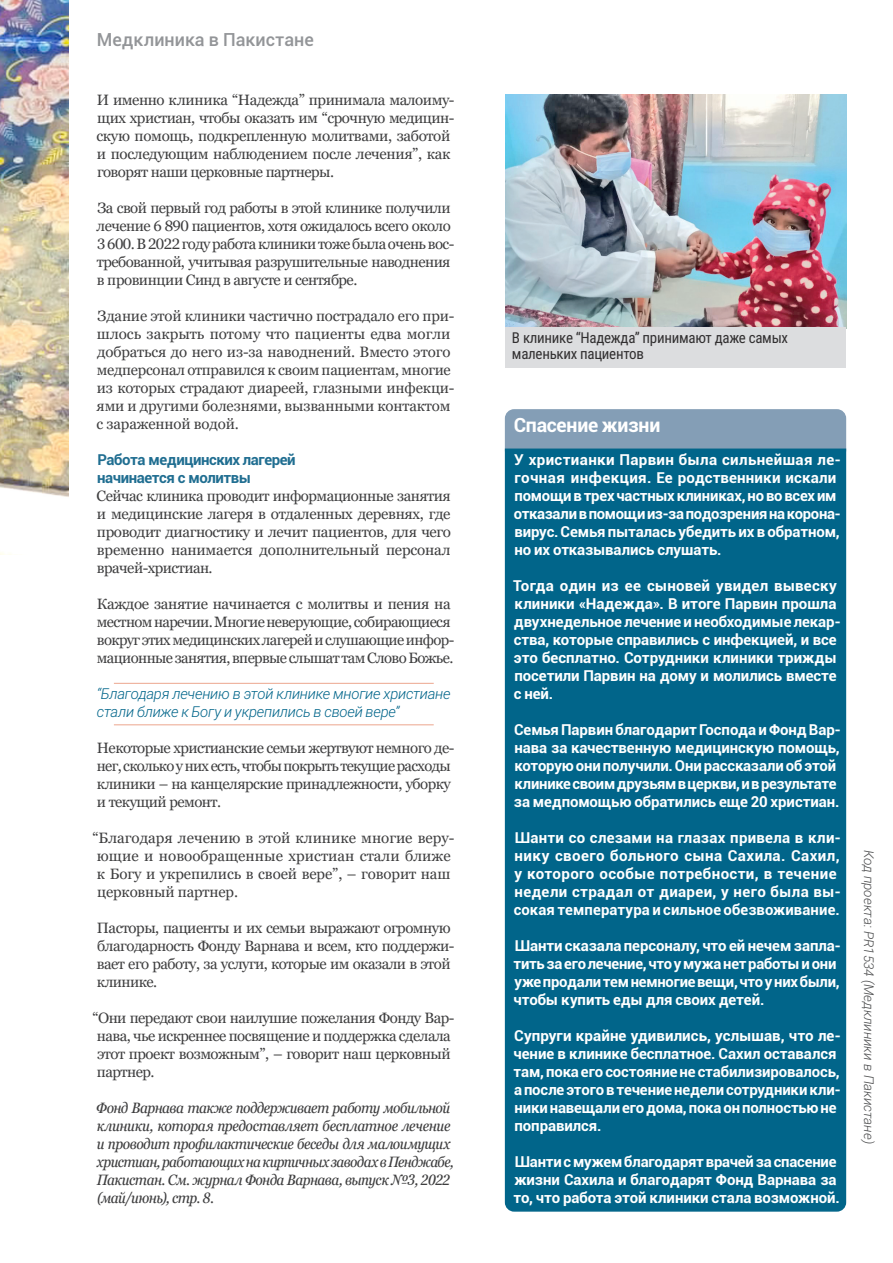
<style>
.page{position:relative;width:893px;height:1263px;background:#fff}
.page>*{position:absolute;margin:0;border:0;box-sizing:border-box;transform-origin:0 0}
.Text_Box_Box_Headdin{font:700 19.5px "Roboto";letter-spacing:-.015em;color:#fff}
.Folio{font:500 18px "Roboto";color:#939598}
.Body__Left{font:15px/18px "Georgia Pro";letter-spacing:-.03em;color:#3e3e3f}
.Text_Box_Box{font:700 15px/18px "Roboto";letter-spacing:-.005em;color:#fff}
.Body__Left-2{font:15px/18px "Georgia Pro";letter-spacing:-.01em;color:#3e3e3f}
.Body__Left-3{font:italic condensed 15px/18px "Georgia Pro";letter-spacing:-.035em;color:#3e3e3f}
.Text_Box_Box-2{font:700 15px/18px "Roboto";letter-spacing:.02em;color:#fff}
.Body__Left-4{font:15px/18px "Georgia Pro";color:#3e3e3f}
.Pull-Quote{font:italic 300 15px/18px "Roboto";letter-spacing:-.015em;color:#01658a}
.Caption_Box{font:15px/16.5px "Roboto Condensed";letter-spacing:-.02em;color:#312f30}
.Paragraph_Heading{font:700 15px/18px "Roboto";letter-spacing:-.03em;color:#206e91}
.Projects_Reference{font:italic 300 13.5px "Roboto";color:#4b4c4d}
</style>
<div class="page">
<img style="left:0;top:0;width:68px;height:555px">
<hr style="left:114px;top:724px;width:320px;height:1px;background:#eca68e">
<hr style="left:114px;top:683px;width:320px;height:1px;background:#eca68e">
<div style="left:504px;top:409px;width:343px;height:39px;background:#849eb6"></div>
<div style="left:504px;top:448px;width:343px;height:764px;background:#01658a"></div>
<img style="left:506px;top:94px;width:340px;height:233px">
<div style="left:506px;top:327px;width:340px;height:40px;background:#dcdddf"></div>
<p class="Folio" style="left:97px;top:27px;width:218px">Медклиника в Пакистане</p>
<p class="Body__Left" style="left:96px;top:91px;width:360px">И именно клиника “Надежда” принимала малоиму&shy;щих христиан, чтобы оказать им “срочную медицин&shy;скую помощь, подкрепленную молитвами, заботой и последующим наблюдением после лечения”, как говорят наши церковные партнеры.</p>
<p class="Body__Left" style="left:97px;top:199px;width:359px">За свой первый год работы в этой клинике получили лечение 6 890 пациентов, хотя ожидалось всего около 3600. В 2022 году работа клиники тоже была очень вос&shy;требованной, учитывая разрушительные наводнения в провинции Синд в августе и сентябре.</p>
<p class="Body__Left-2" style="left:96px;top:307px;width:360px">Здание этой клиники частично пострадало его при&shy;шлось закрыть потому что пациенты едва могли добраться до него из-за наводнений. Вместо этого медперсонал отправился к своим пациентам, многие из которых страдают диареей, глазными инфекци&shy;ями и другими болезнями, вызванными контактом с зараженной водой.</p>
<p class="Paragraph_Heading" style="left:97px;top:450px;width:200px">Работа медицинских лагерей начинается с молитвы</p>
<p class="Body__Left" style="left:97px;top:487px;width:356px;text-align:justify">Сейчас клиника проводит информационные занятия и медицинские лагеря в отдаленных деревнях, где проводит диагностику и лечит пациентов, для чего временно нанимается дополнительный персонал врачей-христиан.</p>
<p class="Body__Left" style="left:97px;top:595px;width:359px">Каждое занятие начинается с молитвы и пения на местном наречии. Многие неверующие, собирающиеся вокруг этих медицинских лагерей и слушающие инфор&shy;мационные занятия, впервые слышат там Слово Божье.</p>
<p class="Pull-Quote" style="left:97px;top:684px;width:355px">“Благодаря лечению в этой клинике многие христиане стали ближе к Богу и укрепились в своей вере”</p>
<p class="Body__Left" style="left:97px;top:739px;width:359px">Некоторые христианские семьи жертвуют немного де&shy;нег, сколько у них есть, чтобы покрыть текущие расходы клиники – на канцелярские принадлежности, уборку и текущий ремонт.</p>
<p class="Body__Left-4" style="left:97px;top:829px;width:359px;text-indent:-5px">“Благодаря лечению в этой клинике многие веру&shy;ющие и новообращенные христиан стали ближе к Богу и укрепились в своей вере”, – говорит наш церковный партнер.</p>
<p class="Body__Left" style="left:97px;top:919px;width:359px">Пасторы, пациенты и их семьи выражают огромную благодарность Фонду Варнава и всем, кто поддержи&shy;вает его работу, за услуги, которые им оказали в этой клинике.</p>
<p class="Body__Left" style="left:97px;top:1009px;width:359px;text-indent:-5px">“Они передают свои наилушие пожелания Фонду Вар&shy;нава, чье искреннее посвящение и поддержка сделала этот проект возможным”, – говорит наш церковный партнер.</p>
<p class="Body__Left-3" style="left:96px;top:1099px;width:359px">Фонд Варнава также поддерживает работу мобильной клиники, которая предоставляет бесплатное лечение и проводит профилактические беседы для малоимущих христиан, работающих на кирпичных заводах в Пенджабе, Пакистан. См. журнал Фонда Варнава, выпуск №3, 2022 (май/июнь), стр. 8.</p>
<p class="Caption_Box" style="left:512px;top:329px;width:278px">В клинике “Надежда” принимают даже самых маленьких пациентов</p>
<p class="Text_Box_Box_Headdin" style="left:514px;top:411px;width:148px">Спасение жизни</p>
<p class="Text_Box_Box" style="left:514px;top:450px;width:329px">У христианки Парвин была сильнейшая ле&shy;гочная инфекция. Ее родственники искали помощи в трех частных клиниках, но во всех им отказали в помощи из-за подозрения на корона&shy;вирус. Семья пыталась убедить их в обратном, но их отказывались слушать.</p>
<p class="Text_Box_Box" style="left:513px;top:576px;width:329px">Тогда один из ее сыновей увидел вывеску клиники «Надежда». В итоге Парвин прошла двухнедельное лечение и необходимые лекар&shy;ства, которые справились с инфекцией, и все это бесплатно. Сотрудники клиники трижды посетили Парвин на дому и молились вместе с ней.</p>
<p class="Text_Box_Box" style="left:514px;top:720px;width:329px">Семья Парвин благодарит Господа и Фонд Вар&shy;нава за качественную медицинскую помощь, которую они получили. Они рассказали об этой клинике своим друзьям в церкви, и в результате за медпомощью обратились еще 20 христиан.</p>
<p class="Text_Box_Box-2" style="left:514px;top:828px;width:329px">Шанти со слезами на глазах привела в кли&shy;нику своего больного сына Сахила. Сахил, у которого особые потребности, в течение недели страдал от диареи, у него была вы&shy;сокая температура и сильное обезвоживание.</p>
<p class="Text_Box_Box" style="left:513px;top:936px;width:329px">Шанти сказала персоналу, что ей нечем запла&shy;тить за его лечение, что у мужа нет работы и они уже продали тем немногие вещи, что у них были, чтобы купить еды для своих детей.</p>
<p class="Text_Box_Box" style="left:513px;top:1026px;width:329px">Супруги крайне удивились, услышав, что ле&shy;чение в клинике бесплатное. Сахил оставался там, пока его состояние не стабилизировалось, а после этого в течение недели сотрудники кли&shy;ники навещали его дома, пока он полностью не поправился.</p>
<p class="Text_Box_Box" style="left:514px;top:1152px;width:328px">Шанти с мужем благодарят врачей за спасение жизни Сахила и благодарят Фонд Варнава за то, что работа этой клиники стала возможной.</p>
<p class="Projects_Reference" style="left:878px;top:849px;width:297px;rotate:90deg">Код проекта: PR1534 (Медклиники в Пакистане)</p>
</div>
